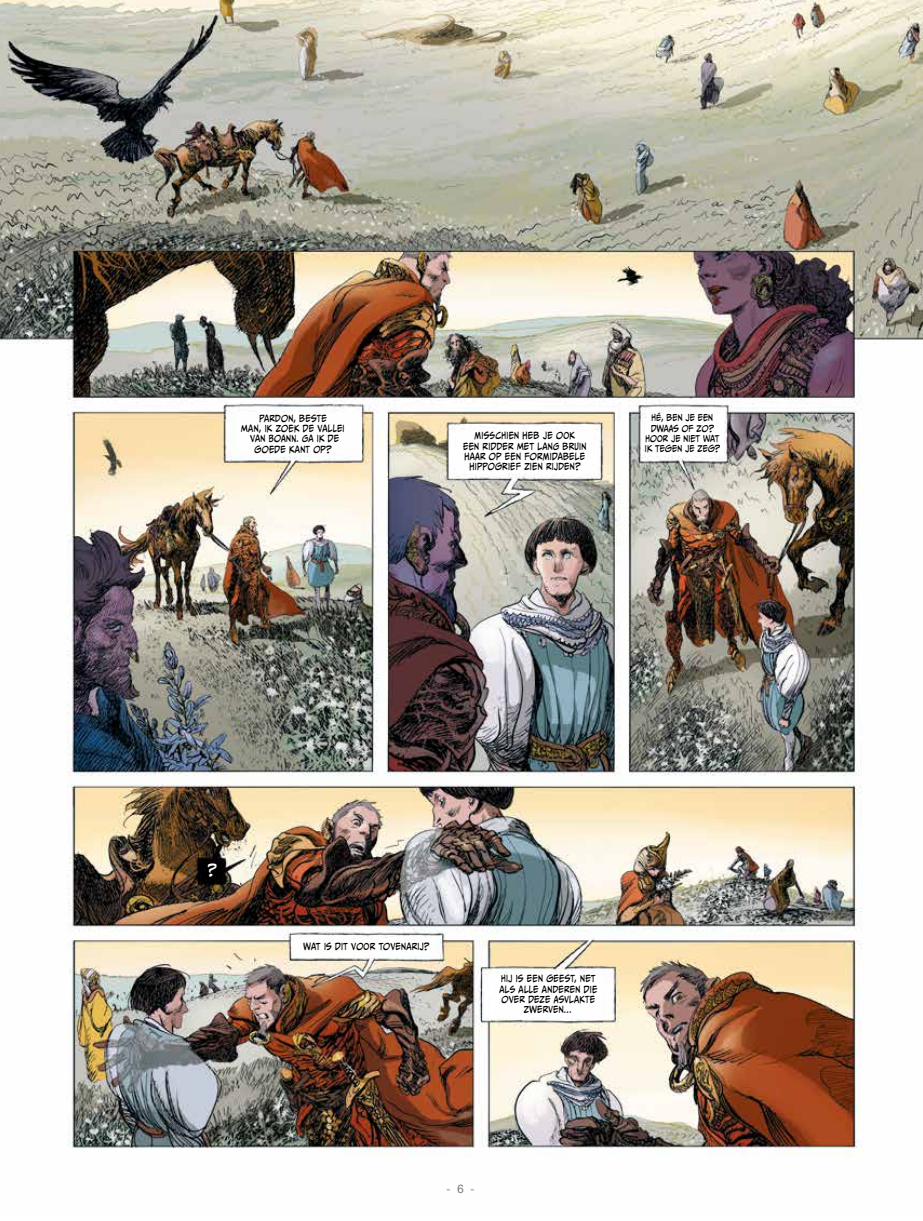
<style>
.page{position:relative;width:923px;height:1221px;background:#fff}
.page>*{position:absolute;margin:0;border:0;box-sizing:border-box;transform-origin:0 0}
.t1{font:15px "CC Meanwhile";color:#fff;scale:.85 1}
.t2{font:12px "Univers LT Std";color:#000}
.t3{font:9px/10.4px "CC Meanwhile";letter-spacing:.035em;color:#000;text-align:center;scale:.85 1}
.t4{font:8.7px/10.4px "CC Meanwhile";letter-spacing:.02em;color:#000;text-align:center;scale:.85 1}
</style>
<div class="page">
<img style="left:0;top:0;width:923px;height:1156px">
<p class="t3" style="left:241px;top:413px;width:123px">PARDON, BESTE<br>MAN, IK ZOEK DE VALLEI<br>VAN BOANN. GA IK DE<br>GOEDE KANT OP?</p>
<p class="t3" style="left:463px;top:430px;width:147px">MISSCHIEN HEB JE OOK<br>EEN RIDDER MET LANG BRUIN<br>HAAR OP EEN FORMIDABELE<br>HIPPOGRIEF ZIEN RIJDEN?</p>
<p class="t4" style="left:645px;top:413px;width:89px">HÉ, BEN JE EEN<br>DWAAS OF ZO?<br>HOOR JE NIET WAT<br>IK TEGEN JE ZEG?</p>
<h1 class="t1" style="left:207px;top:860px;width:12px">?</h1>
<p class="t3" style="left:304px;top:941px;width:149px">WAT IS DIT VOOR TOVENARIJ?</p>
<p class="t3" style="left:499px;top:973px;width:116px">HIJ IS EEN GEEST, NET<br>ALS ALLE ANDEREN DIE<br>OVER DEZE ASVLAKTE<br>ZWERVEN...</p>
<h2 class="t2" style="left:446px;top:1181px;width:30px">- 6 -</h2>
</div>
